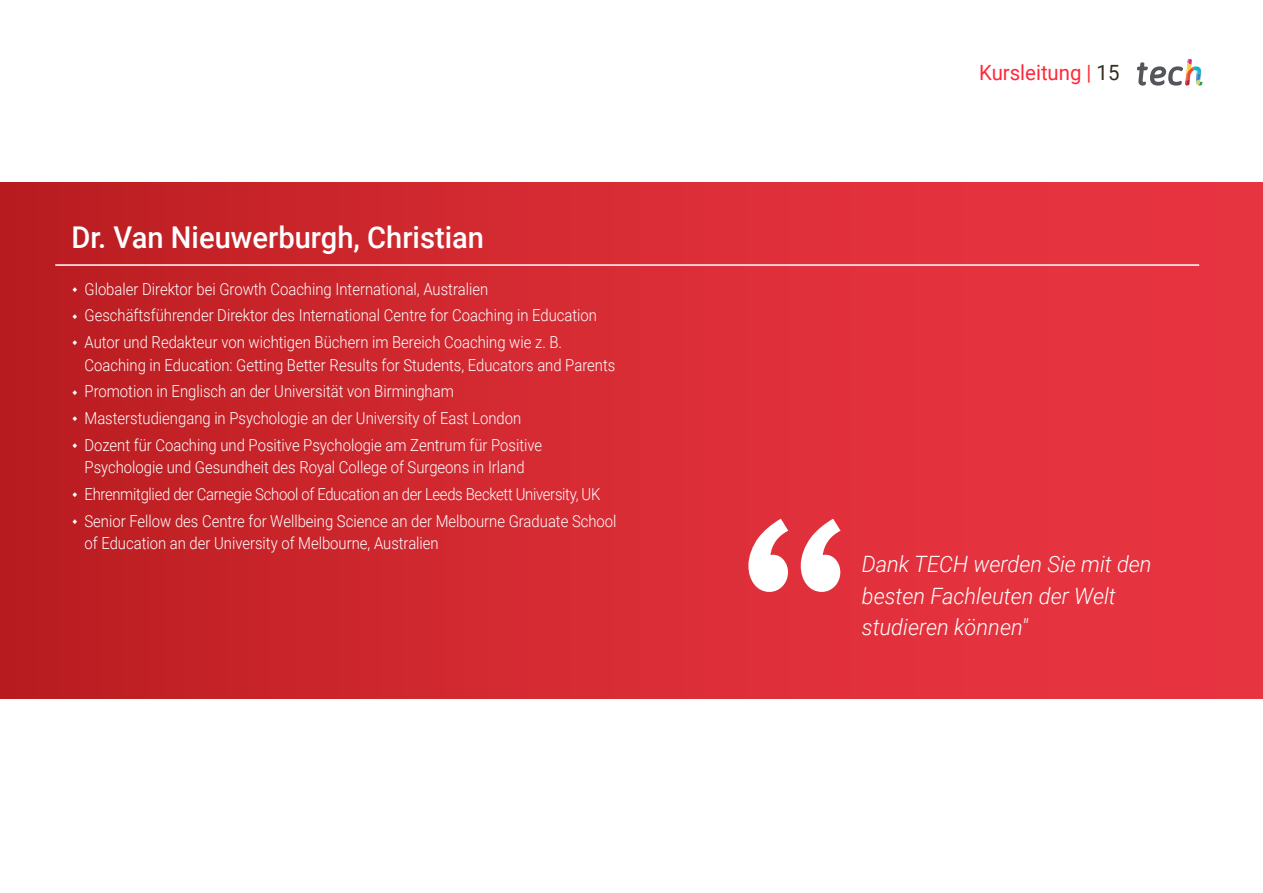
<style>
.page{position:relative;width:1263px;height:893px;background:#fff}
.page>*{position:absolute;margin:0;border:0;box-sizing:border-box;transform-origin:0 0}
.t1{font:500 30px "Roboto";color:#fff}
.t2{font:italic 300 22.5px/31.5px "Roboto";color:#fff}
.t3{font:21px "Roboto";color:#ff293a}
.t4{font:300 16.5px/26.7px "Roboto";color:#fff;scale:.9 1}
.s1{color:#312e20}
</style>
<div class="page">
<svg style="left:1137px;top:59px;width:65px;height:27px"></svg>
<div style="left:0;top:182px;width:1263px;height:516px;background:linear-gradient(to right,#bd1e22,#ef3746)"></div>
<svg style="left:748px;top:519px;width:92px;height:73px"></svg>
<hr style="left:55px;top:264px;width:1144px;height:2px;background:#fff">
<svg style="left:73px;top:287px;width:4px;height:5px"></svg>
<svg style="left:73px;top:314px;width:4px;height:5px"></svg>
<svg style="left:73px;top:340px;width:4px;height:5px"></svg>
<svg style="left:73px;top:390px;width:4px;height:5px"></svg>
<svg style="left:73px;top:416px;width:4px;height:5px"></svg>
<svg style="left:73px;top:443px;width:4px;height:5px"></svg>
<svg style="left:73px;top:492px;width:4px;height:5px"></svg>
<svg style="left:73px;top:519px;width:4px;height:5px"></svg>
<h1 class="t1" style="left:71px;top:216px;width:414px">Dr. Van Nieuwerburgh, Christian</h1>
<p class="t4" style="left:85px;top:275px;width:571px">Globaler Direktor bei Growth Coaching International, Australien<br>Geschäftsführender Direktor des International Centre for Coaching in Education<br>Autor und Redakteur von wichtigen Büchern im Bereich Coaching wie z. B.</p>
<p class="t4" style="left:85px;top:351px;width:591px">Coaching in Education: Getting Better Results for Students, Educators and Parents Promotion in Englisch an der Universität von Birmingham<br>Masterstudiengang in Psychologie an der University of East London<br>Dozent für Coaching und Positive Psychologie am Zentrum für Positive</p>
<p class="t4" style="left:85px;top:454px;width:593px">Psychologie und Gesundheit des Royal College of Surgeons in Irland<br>Ehrenmitglied der Carnegie School of Education an der Leeds Beckett University, UK<br>Senior Fellow des Centre for Wellbeing Science an der Melbourne Graduate School</p>
<p class="t4" style="left:85px;top:530px;width:395px">of Education an der University of Melbourne, Australien</p>
<p class="t3" style="left:979px;top:57px;width:142px">Kursleitung | <span class="s1">15</span></p>
<h2 class="t2" style="left:862px;top:548px;width:291px">Dank TECH werden Sie mit den besten Fachleuten der Welt studieren können"</h2>
</div>
